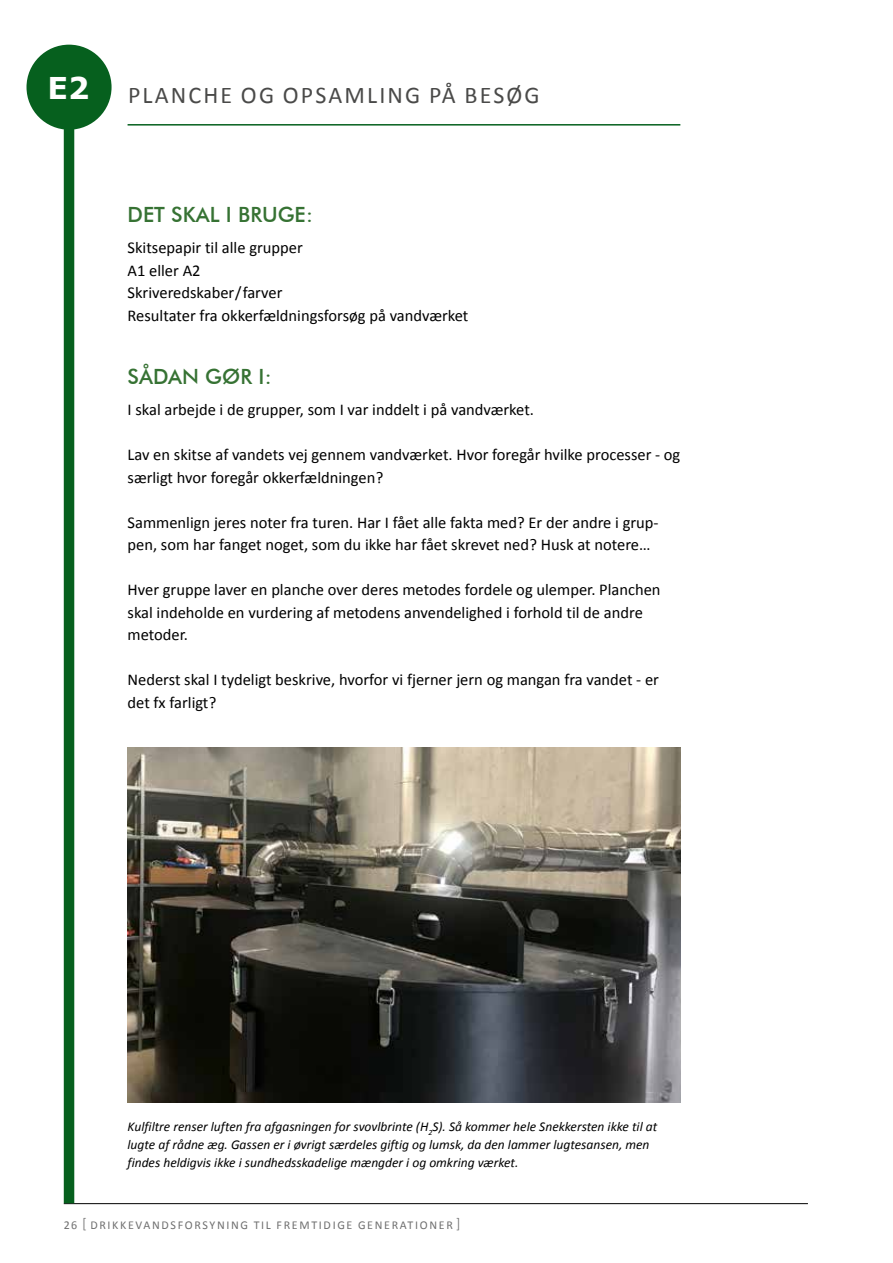
<style>
.page{position:relative;width:893px;height:1263px;background:#fff}
.page>*{position:absolute;margin:0;border:0;box-sizing:border-box;transform-origin:0 0}
.t1{font:700 30px "Verdana";color:#fff}
.t2{font:24px "Calibri";letter-spacing:.09em;color:#4a4a49}
.t3{font:500 21px "Futura BT";color:#367233}
.t4{font:16.5px/22.5px "Calibri";color:#000}
.t5{font:italic 13.5px/18px "Calibri";color:#000}
.t6{font:12px "Calibri";letter-spacing:.14em;color:#6f6f6f}
.s1{font-weight:300;font-size:15px}
</style>
<div class="page">
<hr style="left:64px;top:1203px;width:744px;height:1px;background:#000">
<div style="left:64px;top:85px;width:10px;height:1118px;background:#06601e"></div>
<hr style="left:128px;top:124px;width:552px;height:2px;background:#06601e">
<div style="left:27px;top:45px;width:85px;height:85px;background:#06601e;border-radius:50%"></div>
<img style="left:128px;top:747px;width:552px;height:355px">
<h1 class="t1" style="left:48px;top:66px;width:43px">E2</h1>
<h2 class="t2" style="left:128px;top:80px;width:413px">PLANCHE OG OPSAMLING PÅ BESØG</h2>
<p class="t3" style="left:128px;top:202px;width:187px">DET SKAL I BRUGE:</p>
<p class="t4" style="left:128px;top:236px;width:342px">Skitsepapir til alle grupper<br>A1 eller A2<br>Skriveredskaber/farver<br>Resultater fra okkerfældningsforsøg på vandværket</p>
<p class="t3" style="left:128px;top:364px;width:146px">SÅDAN GØR I:</p>
<p class="t4" style="left:128px;top:399px;width:408px">I skal arbejde i de grupper, som I var inddelt i på vandværket.</p>
<p class="t4" style="left:128px;top:444px;width:554px">Lav en skitse af vandets vej gennem vandværket. Hvor foregår hvilke processer - og særligt hvor foregår okkerfældningen?</p>
<p class="t4" style="left:128px;top:511px;width:532px">Sammenlign jeres noter fra turen. Har I fået alle fakta med? Er der andre i grup&shy;pen, som har fanget noget, som du ikke har fået skrevet ned? Husk at notere…</p>
<p class="t4" style="left:128px;top:579px;width:535px">Hver gruppe laver en planche over deres metodes fordele og ulemper. Planchen skal indeholde en vurdering af metodens anvendelighed i forhold til de andre metoder.</p>
<p class="t4" style="left:128px;top:669px;width:533px">Nederst skal I tydeligt beskrive, hvorfor vi fjerner jern og mangan fra vandet - er det fx farligt?</p>
<p class="t5" style="left:128px;top:1116px;width:531px">Kulfiltre renser luften fra afgasningen for svovlbrinte (H<sub>2</sub>S). Så kommer hele Snekkersten ikke til at lugte af rådne æg. Gassen er i øvrigt særdeles giftig og lumsk, da den lammer lugtesansen, men findes heldigvis ikke i sundhedsskadelige mængder i og omkring værket.</p>
<p class="t6" style="left:64px;top:1217px;width:398px">26 <span class="s1">[</span> DRIKKEVANDSFORSYNING TIL FREMTIDIGE GENERATIONER <span class="s1">]</span></p>
</div>
